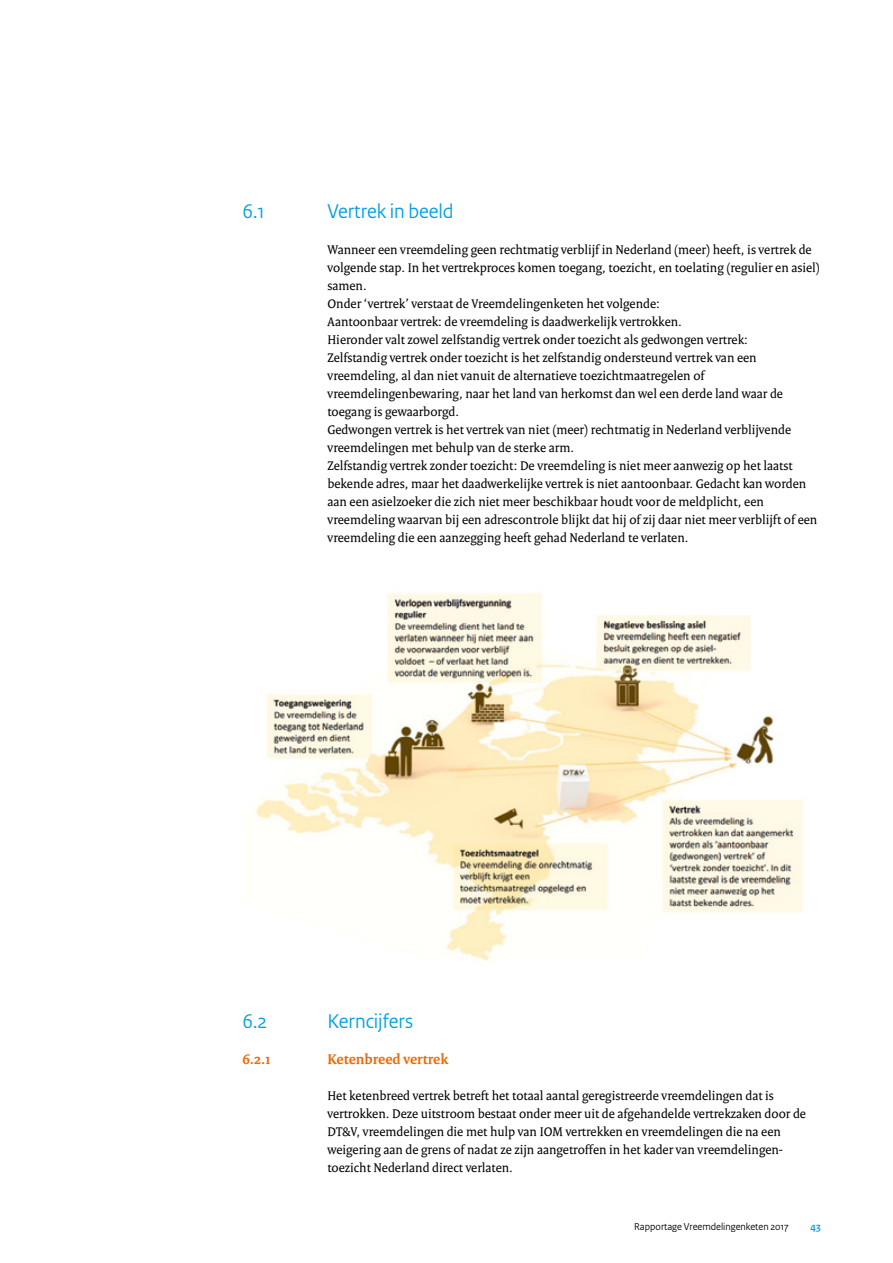
<style>
.page{position:relative;width:893px;height:1263px;background:#fff}
.page>*{position:absolute;margin:0;border:0;box-sizing:border-box;transform-origin:0 0}
.t1{font:21px "Rijksoverheid Sans Heading";color:#009fe3}
.t2{font:700 15px "Rijksoverheid Serif";color:#ed6b06}
.t3{font:13.5px/18px "Rijksoverheid Serif";color:#000}
.t4{font:10.5px "Rijksoverheid Sans Heading";color:#000}
.t5{font:700 10.5px "Rijksoverheid Sans Heading";color:#009fe3}
</style>
<div class="page">
<img style="left:255px;top:593px;width:548px;height:368px">
<h1 class="t1" style="left:242px;top:199px;width:24px">6.1</h1>
<h1 class="t1" style="left:327px;top:199px;width:128px">Vertrek in beeld</h1>
<p class="t3" style="left:327px;top:240px;width:494px">Wanneer een vreemdeling geen rechtmatig verblijf in Nederland (meer) heeft, is vertrek de volgende stap. In het vertrekproces komen toegang, toezicht, en toelating (regulier en asiel) samen.<br>Onder ‘vertrek’ verstaat de Vreemdelingenketen het volgende:<br>Aantoonbaar vertrek: de vreemdeling is daadwerkelijk vertrokken.<br>Hieronder valt zowel zelfstandig vertrek onder toezicht als gedwongen vertrek:<br>Zelfstandig vertrek onder toezicht is het zelfstandig ondersteund vertrek van een vreemdeling, al dan niet vanuit de alternatieve toezichtmaatregelen of vreemdelingenbewaring, naar het land van herkomst dan wel een derde land waar de toegang is gewaarborgd.<br>Gedwongen vertrek is het vertrek van niet (meer) rechtmatig in Nederland verblijvende vreemdelingen met behulp van de sterke arm.<br>Zelfstandig vertrek zonder toezicht: De vreemdeling is niet meer aanwezig op het laatst bekende adres, maar het daadwerkelijke vertrek is niet aantoonbaar. Gedacht kan worden aan een asielzoeker die zich niet meer beschikbaar houdt voor de meldplicht, een vreemdeling waarvan bij een adrescontrole blijkt dat hij of zij daar niet meer verblijft of een vreemdeling die een aanzegging heeft gehad Nederland te verlaten.</p>
<h1 class="t1" style="left:242px;top:1009px;width:26px">6.2</h1>
<h1 class="t1" style="left:327px;top:1009px;width:87px">Kerncijfers</h1>
<p class="t2" style="left:242px;top:1050px;width:30px">6.2.1</p>
<p class="t2" style="left:327px;top:1050px;width:122px">Ketenbreed vertrek</p>
<p class="t3" style="left:327px;top:1086px;width:480px">Het ketenbreed vertrek betreft het totaal aantal geregistreerde vreemdelingen dat is vertrokken. Deze uitstroom bestaat onder meer uit de afgehandelde vertrekzaken door de DT&amp;V, vreemdelingen die met hulp van IOM vertrekken en vreemdelingen die na een weigering aan de grens of nadat ze zijn aangetroffen in het kader van vreemdelingen&shy;toezicht Nederland direct verlaten.</p>
<p class="t4" style="left:634px;top:1221px;width:156px">Rapportage Vreemdelingenketen 2017</p>
<p class="t5" style="left:811px;top:1221px;width:12px">43</p>
</div>
